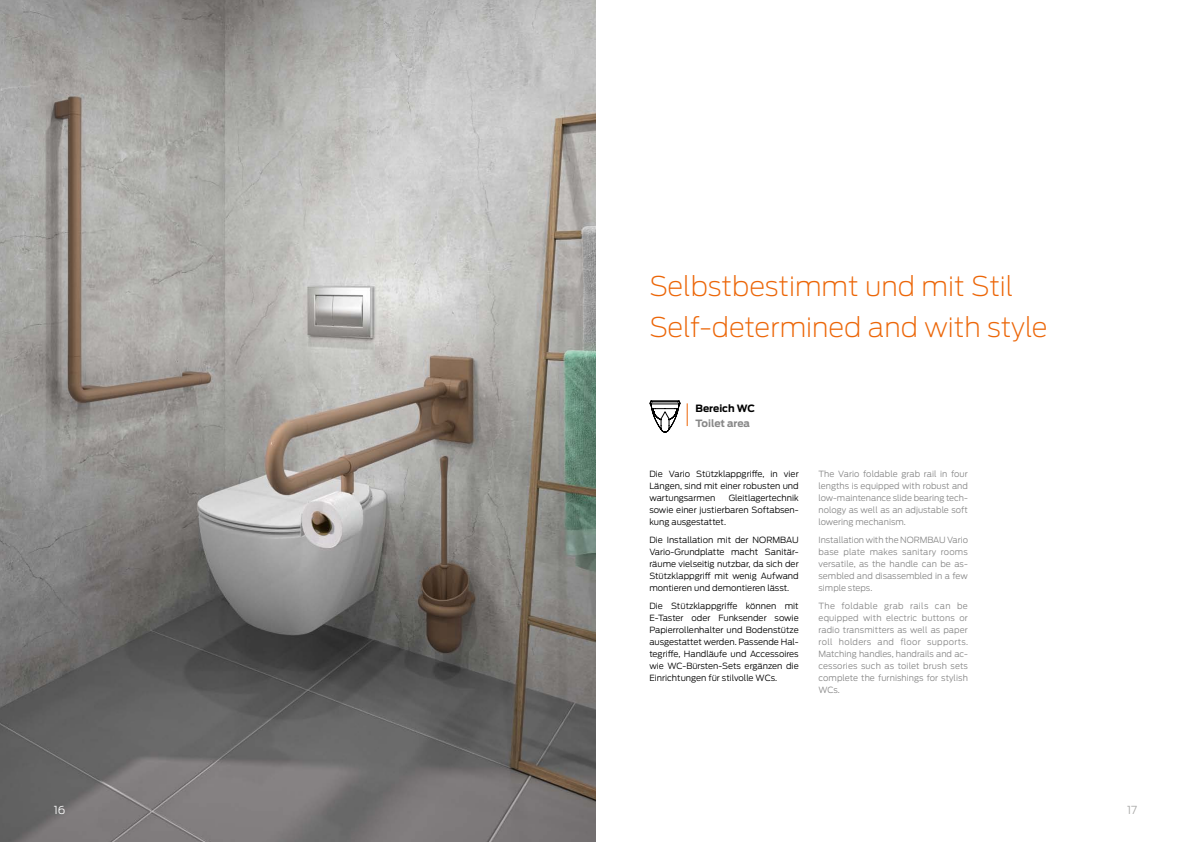
<style>
.page{position:relative;width:1191px;height:842px;background:#fff}
.page>*{position:absolute;margin:0;border:0;box-sizing:border-box;transform-origin:0 0}
.t1{font:200 27px "Antenna";color:#ec6608}
.t2{font:300 11px "Antenna";color:#a8a8a7}
.t3{font:300 11px "Antenna";color:#fff}
.t4{font:700 10px "Antenna";letter-spacing:-.005em;color:#878787}
.t5{font:700 10px "Antenna";color:#000}
.t6{font:300 8.5px/12px "Antenna";color:#000;text-align:justify}
.t7{font:300 8.5px/12px "Antenna";color:#878787;text-align:justify}
</style>
<div class="page">
<svg style="left:687px;top:403px;width:1px;height:23px"></svg>
<svg style="left:650px;top:400px;width:30px;height:32px"></svg>
<img style="left:0;top:0;width:595px;height:842px">
<p class="t3" style="left:54px;top:803px;width:13px">16</p>
<h1 class="t1" style="left:649px;top:270px;width:365px">Selbstbestimmt und mit Stil</h1>
<h1 class="t1" style="left:649px;top:311px;width:400px">Self-determined and with style</h1>
<p class="t5" style="left:695px;top:402px;width:61px">Bereich WC</p>
<p class="t4" style="left:695px;top:417px;width:56px">Toilet area</p>
<p class="t6" style="left:649px;top:468px;width:151px">Die Vario Stützklappgriffe, in vier Längen, sind mit einer robusten und wartungsarmen</p>
<p class="t6" style="left:649px;top:492px;width:151px;text-indent:79px">Gleitlagertechnik sowie einer justierbaren Softabsen&shy;kung ausgestattet.</p>
<p class="t6" style="left:649px;top:534px;width:151px">Die Installation mit der NORMBAU Vario-Grundplatte macht Sanitär&shy;räume vielseitig nutzbar, da sich der Stützklappgriff mit wenig Aufwand montieren und demontieren lässt.</p>
<p class="t6" style="left:649px;top:600px;width:151px">Die Stützklappgriffe können mit E-Taster oder Funksender sowie Papierrollenhalter und Bodenstütze ausgestattet werden. Passende Hal&shy;tegriffe, Handläufe und Accessoires wie WC-Bürsten-Sets ergänzen die Einrichtungen für stilvolle WCs.</p>
<p class="t7" style="left:818px;top:468px;width:151px">The Vario foldable grab rail in four lengths is equipped with robust and low-maintenance slide bearing tech&shy;nology as well as an adjustable soft lowering mechanism.</p>
<p class="t7" style="left:818px;top:534px;width:151px">Installation with the NORMBAU Vario base plate makes sanitary rooms versatile, as the handle can be as&shy;sembled and disassembled in a few simple steps.</p>
<p class="t7" style="left:818px;top:600px;width:151px">The foldable grab rails can be equipped with electric buttons or radio transmitters as well as paper roll holders and floor supports.<br>Matching handles, handrails and ac&shy;cessories such as toilet brush sets complete the furnishings for stylish WCs.</p>
<p class="t2" style="left:1127px;top:803px;width:11px">17</p>
</div>
